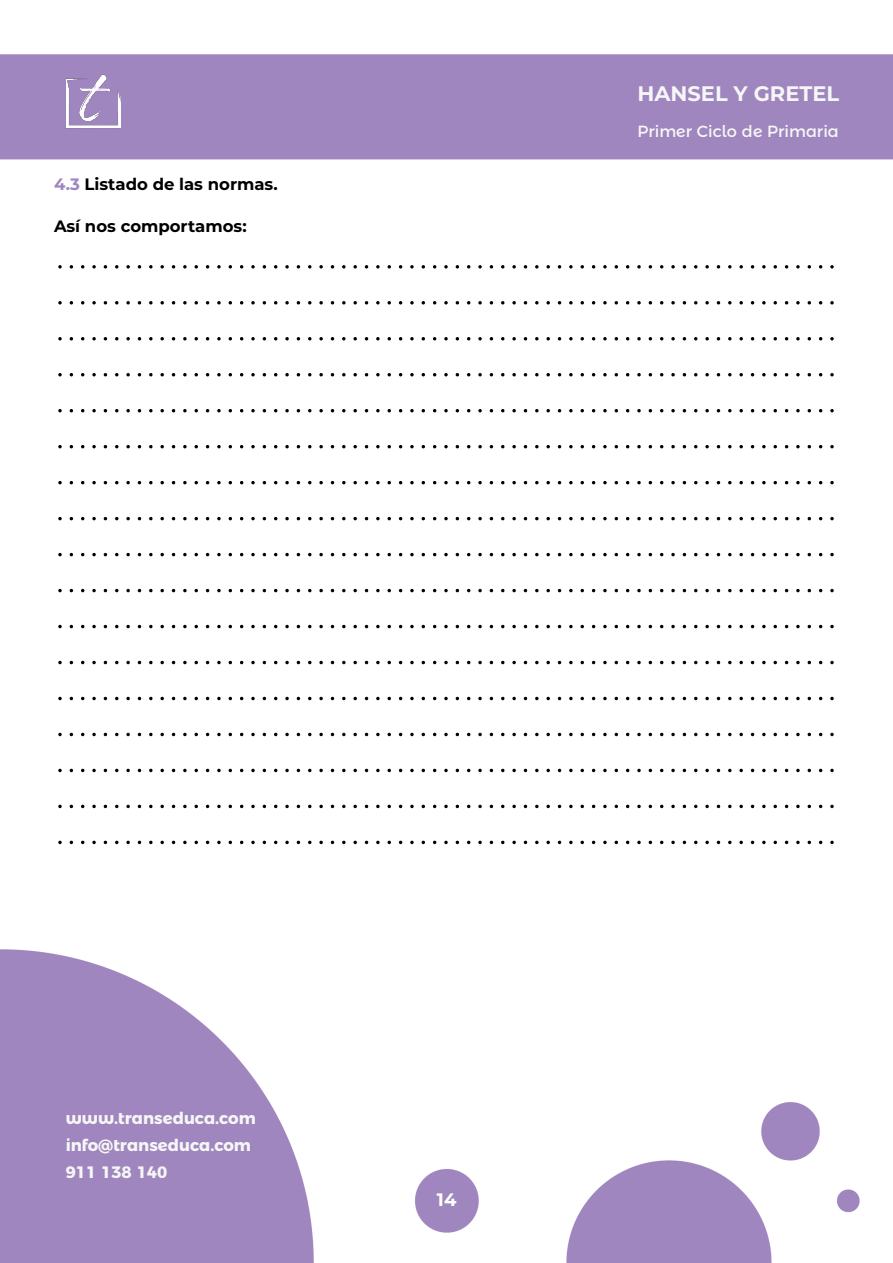
<style>
.page{position:relative;width:893px;height:1263px;background:#fff}
.page>*{position:absolute;margin:0;border:0;box-sizing:border-box;transform-origin:0 0}
.t1{font:100 66px "Montserrat";color:#000}
.t2{font:700 21px "Montserrat";color:#f6f6f6}
.t3{font:700 18px "Montserrat";color:#fff}
.t4{font:700 16.5px/27px "Montserrat Alternates";color:#f6f6f6}
.t5{font:700 16.5px "Montserrat";color:#000}
.t6{font:16.2px "Montserrat Alternates";color:#f6f6f6}
.s1{color:#9f86be}
</style>
<div class="page">
<img style="left:0;top:54px;width:893px;height:1209px">
<img style="left:66px;top:74px;width:55px;height:66px">
<p class="t2" style="left:637px;top:79px;width:203px">HANSEL Y GRETEL</p>
<p class="t6" style="left:637px;top:119px;width:203px">Primer Ciclo de Primaria</p>
<p class="t5" style="left:54px;top:173px;width:225px"><span class="s1">4.3</span> Listado de las normas.</p>
<p class="t5" style="left:54px;top:215px;width:194px">Así nos comportamos:</p>
<p class="t1" style="left:54px;top:201px;width:785px">.....................................................................</p>
<p class="t1" style="left:54px;top:237px;width:785px">.....................................................................</p>
<p class="t1" style="left:54px;top:273px;width:785px">.....................................................................</p>
<p class="t1" style="left:54px;top:309px;width:785px">.....................................................................</p>
<p class="t1" style="left:54px;top:345px;width:785px">.....................................................................</p>
<p class="t1" style="left:54px;top:381px;width:785px">.....................................................................</p>
<p class="t1" style="left:54px;top:417px;width:785px">.....................................................................</p>
<p class="t1" style="left:54px;top:453px;width:785px">.....................................................................</p>
<p class="t1" style="left:54px;top:489px;width:785px">.....................................................................</p>
<p class="t1" style="left:54px;top:525px;width:785px">.....................................................................</p>
<p class="t1" style="left:54px;top:561px;width:785px">.....................................................................</p>
<p class="t1" style="left:54px;top:597px;width:785px">.....................................................................</p>
<p class="t1" style="left:54px;top:633px;width:785px">.....................................................................</p>
<p class="t1" style="left:54px;top:669px;width:785px">.....................................................................</p>
<p class="t1" style="left:54px;top:704px;width:785px">.....................................................................</p>
<p class="t1" style="left:54px;top:740px;width:785px">.....................................................................</p>
<p class="t1" style="left:54px;top:776px;width:785px">.....................................................................</p>
<p class="t4" style="left:66px;top:1103px;width:192px">www.transeduca.com info@transeduca.com<br>911 138 140</p>
<p class="t3" style="left:437px;top:1186px;width:21px">14</p>
</div>
